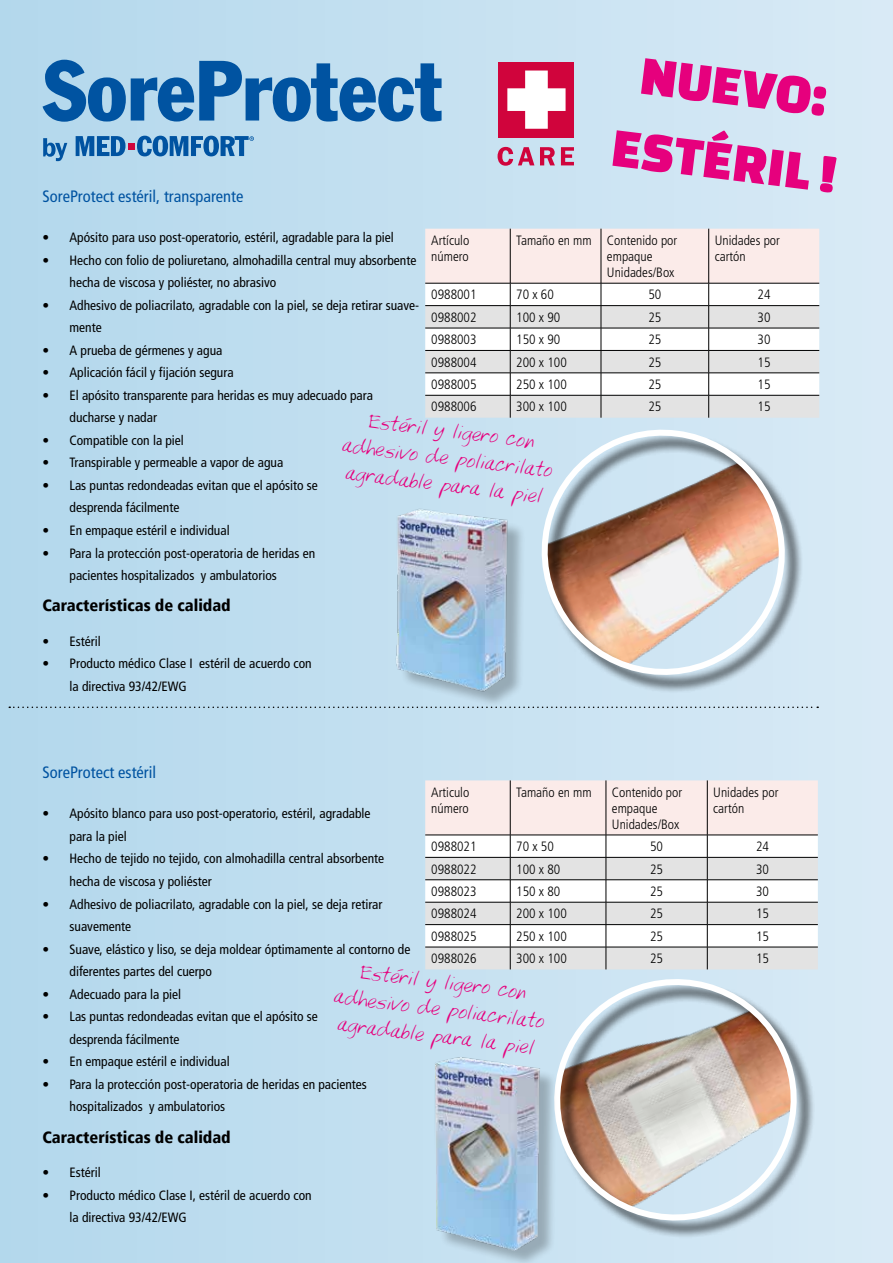
<style>
.page{position:relative;width:893px;height:1263px;background:#fff}
.page>*{position:absolute;margin:0;border:0;box-sizing:border-box;transform-origin:0 0}
.t1{font:57px/75px "Changa One";color:#e6007d;text-align:center}
.t2{font:22.5px/27px "Kyles Hand";color:#e6007d;text-align:center}
.t3{font:condensed 16.5px "Frutiger LT";color:#0053a1}
.t4{font:900 condensed 16.5px "Frutiger LT";color:#000}
.t5{font:condensed 13.5px/22.5px "Frutiger LT";color:#000}
.t6{font:300 condensed 13.5px/16.2px "Frutiger LT Pro";color:#000}
</style>
<div class="page">
<div style="left:0;top:0;width:893px;height:1263px;background:linear-gradient(to right,#b3d7ec,#d9eaf6)"></div>
<svg style="left:43px;top:138px;width:24px;height:23px"></svg>
<svg style="left:76px;top:136px;width:178px;height:20px;background:#4e88be"></svg>
<svg style="left:43px;top:60px;width:399px;height:62px;background:#6199c8"></svg>
<svg style="left:498px;top:147px;width:36px;height:19px"></svg>
<svg style="left:540px;top:147px;width:15px;height:18px"></svg>
<svg style="left:561px;top:147px;width:13px;height:18px"></svg>
<div style="left:498px;top:62px;width:76px;height:76px;background:#d0043c"></div>
<svg style="left:507px;top:71px;width:59px;height:58px"></svg>
<svg style="left:892px;top:0;width:1px;height:723px"></svg>
<svg style="left:9px;top:706px;width:809px;height:2px"></svg>
<svg style="left:425px;top:229px;width:394px;height:189px"></svg>
<svg style="left:425px;top:780px;width:393px;height:189px"></svg>
<div style="left:544px;top:432px;width:259px;height:261px;background:#000;opacity:.75"></div>
<svg style="left:529px;top:417px;width:268px;height:271px;background:#cac3c1"></svg>
<div style="left:557px;top:981px;width:258px;height:258px;background:#000;opacity:.75"></div>
<svg style="left:541px;top:966px;width:269px;height:268px;background:#cbcfd2"></svg>
<img style="left:323px;top:500px;width:242px;height:212px">
<img style="left:276px;top:1010px;width:426px;height:253px">
<h1 class="t1" style="left:626px;top:34px;width:229px;rotate:7deg">NUEVO:<br>ESTÉRIL !</h1>
<p class="t3" style="left:43px;top:187px;width:202px">SoreProtect estéril, transparente</p>
<p class="t5" style="left:43px;top:227px;width:353px">• Apósito para uso post-operatorio, estéril, agradable para la piel</p>
<p class="t5" style="left:70px;top:249px;width:348px;text-indent:-27px">• Hecho con folio de poliuretano, almohadilla central muy absorbente hecha de viscosa y poliéster, no abrasivo</p>
<p class="t5" style="left:70px;top:294px;width:351px;text-indent:-27px">• Adhesivo de poliacrilato, agradable con la piel, se deja retirar suave&shy;mente</p>
<p class="t5" style="left:43px;top:339px;width:181px">• A prueba de gérmenes y agua</p>
<p class="t5" style="left:43px;top:362px;width:193px">• Aplicación fácil y fijación segura</p>
<p class="t5" style="left:70px;top:384px;width:305px;text-indent:-27px">• El apósito transparente para heridas es muy adecuado para ducharse y nadar</p>
<p class="t5" style="left:43px;top:429px;width:143px">• Compatible con la piel</p>
<p class="t5" style="left:43px;top:452px;width:242px">• Transpirable y permeable a vapor de agua</p>
<p class="t5" style="left:70px;top:474px;width:250px;text-indent:-27px">• Las puntas redondeadas evitan que el apósito se desprenda fácilmente</p>
<p class="t5" style="left:43px;top:519px;width:189px">• En empaque estéril e individual</p>
<p class="t5" style="left:70px;top:542px;width:247px;text-indent:-27px">• Para la protección post-operatoria de heridas en pacientes hospitalizados y ambulatorios</p>
<p class="t4" style="left:43px;top:596px;width:190px">Características de calidad</p>
<p class="t5" style="left:43px;top:630px;width:60px">• Estéril</p>
<p class="t5" style="left:70px;top:653px;width:244px;text-indent:-27px">• Producto médico Clase I estéril de acuerdo con la directiva 93/42/EWG</p>
<p class="t6" style="left:431px;top:232px;width:40px">Artículo número</p>
<p class="t6" style="left:607px;top:232px;width:72px;text-indent:-91px">Tamaño en mm Contenido por empaque<br>Unidades/Box</p>
<p class="t6" style="left:715px;top:232px;width:67px">Unidades por cartón</p>
<p class="t6" style="left:431px;top:287px;width:47px">0988001</p>
<p class="t6" style="left:516px;top:287px;width:39px">70 x 60</p>
<p class="t6" style="left:648px;top:287px;width:14px">50</p>
<p class="t6" style="left:757px;top:287px;width:14px">24</p>
<p class="t6" style="left:431px;top:309px;width:47px">0988002</p>
<p class="t6" style="left:516px;top:309px;width:46px">100 x 90</p>
<p class="t6" style="left:648px;top:309px;width:14px">25</p>
<p class="t6" style="left:757px;top:309px;width:14px">30</p>
<p class="t6" style="left:431px;top:332px;width:47px">0988003</p>
<p class="t6" style="left:516px;top:332px;width:46px">150 x 90</p>
<p class="t6" style="left:648px;top:332px;width:14px">25</p>
<p class="t6" style="left:757px;top:332px;width:14px">30</p>
<p class="t6" style="left:431px;top:354px;width:47px">0988004</p>
<p class="t6" style="left:516px;top:354px;width:52px">200 x 100</p>
<p class="t6" style="left:648px;top:354px;width:14px">25</p>
<p class="t6" style="left:757px;top:354px;width:14px">15</p>
<p class="t6" style="left:431px;top:376px;width:47px">0988005</p>
<p class="t6" style="left:516px;top:376px;width:52px">250 x 100</p>
<p class="t6" style="left:648px;top:376px;width:14px">25</p>
<p class="t6" style="left:757px;top:376px;width:14px">15</p>
<p class="t6" style="left:431px;top:399px;width:47px">0988006</p>
<p class="t6" style="left:516px;top:399px;width:52px">300 x 100</p>
<p class="t6" style="left:648px;top:399px;width:14px">25</p>
<p class="t6" style="left:757px;top:399px;width:14px">15</p>
<h2 class="t2" style="left:347px;top:405px;width:213px;rotate:7deg">Estéril y ligero con adhesivo de poliacrilato agradable para la piel</h2>
<p class="t3" style="left:43px;top:763px;width:115px">SoreProtect estéril</p>
<p class="t5" style="left:70px;top:803px;width:303px;text-indent:-27px">• Apósito blanco para uso post-operatorio, estéril, agradable para la piel</p>
<p class="t5" style="left:70px;top:848px;width:316px;text-indent:-27px">• Hecho de tejido no tejido, con almohadilla central absorbente hecha de viscosa y poliéster</p>
<p class="t5" style="left:70px;top:893px;width:315px;text-indent:-27px">• Adhesivo de poliacrilato, agradable con la piel, se deja retirar suavemente</p>
<p class="t5" style="left:70px;top:938px;width:342px;text-indent:-27px">• Suave, elástico y liso, se deja moldear óptimamente al contorno de diferentes partes del cuerpo</p>
<p class="t5" style="left:43px;top:983px;width:140px">• Adecuado para la piel</p>
<p class="t5" style="left:70px;top:1005px;width:250px;text-indent:-27px">• Las puntas redondeadas evitan que el apósito se desprenda fácilmente</p>
<p class="t5" style="left:43px;top:1050px;width:189px">• En empaque estéril e individual</p>
<p class="t5" style="left:70px;top:1073px;width:299px;text-indent:-27px">• Para la protección post-operatoria de heridas en pacientes hospitalizados y ambulatorios</p>
<p class="t4" style="left:43px;top:1127px;width:190px">Características de calidad</p>
<p class="t5" style="left:43px;top:1161px;width:60px">• Estéril</p>
<p class="t5" style="left:70px;top:1184px;width:244px;text-indent:-27px">• Producto médico Clase I, estéril de acuerdo con la directiva 93/42/EWG</p>
<p class="t6" style="left:431px;top:784px;width:40px">Articulo número</p>
<p class="t6" style="left:516px;top:784px;width:77px">Tamaño en mm</p>
<p class="t6" style="left:612px;top:784px;width:72px">Contenido por empaque<br>Unidades/Box</p>
<p class="t6" style="left:713px;top:784px;width:67px">Unidades por cartón</p>
<p class="t6" style="left:431px;top:838px;width:47px">0988021</p>
<p class="t6" style="left:516px;top:838px;width:39px">70 x 50</p>
<p class="t6" style="left:650px;top:838px;width:14px">50</p>
<p class="t6" style="left:756px;top:838px;width:14px">24</p>
<p class="t6" style="left:431px;top:861px;width:47px">0988022</p>
<p class="t6" style="left:516px;top:861px;width:46px">100 x 80</p>
<p class="t6" style="left:650px;top:861px;width:14px">25</p>
<p class="t6" style="left:756px;top:861px;width:14px">30</p>
<p class="t6" style="left:431px;top:883px;width:47px">0988023</p>
<p class="t6" style="left:516px;top:883px;width:46px">150 x 80</p>
<p class="t6" style="left:650px;top:883px;width:14px">25</p>
<p class="t6" style="left:756px;top:883px;width:14px">30</p>
<p class="t6" style="left:431px;top:906px;width:47px">0988024</p>
<p class="t6" style="left:516px;top:906px;width:52px">200 x 100</p>
<p class="t6" style="left:650px;top:906px;width:14px">25</p>
<p class="t6" style="left:756px;top:906px;width:14px">15</p>
<p class="t6" style="left:431px;top:928px;width:47px">0988025</p>
<p class="t6" style="left:516px;top:928px;width:52px">250 x 100</p>
<p class="t6" style="left:650px;top:928px;width:14px">25</p>
<p class="t6" style="left:756px;top:928px;width:14px">15</p>
<p class="t6" style="left:431px;top:950px;width:47px">0988026</p>
<p class="t6" style="left:516px;top:950px;width:52px">300 x 100</p>
<p class="t6" style="left:650px;top:950px;width:14px">25</p>
<p class="t6" style="left:756px;top:950px;width:14px">15</p>
<h2 class="t2" style="left:339px;top:956px;width:213px;rotate:7deg">Estéril y ligero con adhesivo de poliacrilato agradable para la piel</h2>
</div>
